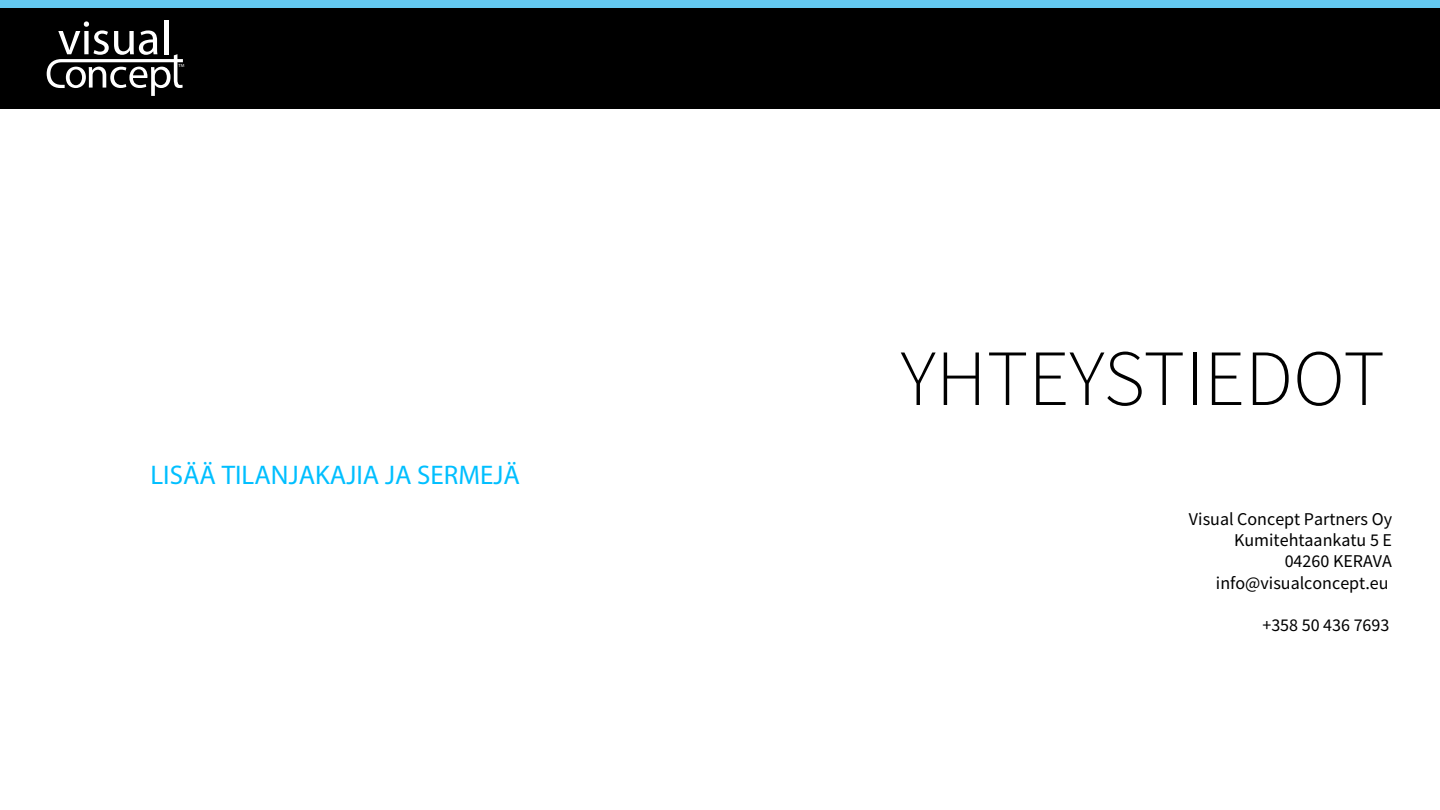
<style>
.page{position:relative;width:1440px;height:810px;background:#fff}
.page>*{position:absolute;margin:0;border:0;box-sizing:border-box;transform-origin:0 0}
.t1{font:300 79.65px "Source Sans Pro";color:#000}
.t2{font:27px "Myriad Pro";color:#00bfff}
.t3{font:18px/21.4px "Source Sans Pro";color:#000;text-align:right}
.t4{font:4.5px "Myriad Pro";color:#fff}
</style>
<div class="page">
<div style="left:0;top:0;width:1440px;height:109px;background:#000"></div>
<hr style="left:164px;top:20px;width:4px;height:34px;background:#fff">
<svg style="left:47px;top:21px;width:136px;height:75px"></svg>
<div style="left:0;top:0;width:1440px;height:8px;background:#64c9f1"></div>
<p class="t4" style="left:179px;top:63px;width:7px">TM</p>
<h2 class="t2" style="left:150px;top:458px;width:371px">LISÄÄ TILANJAKAJIA JA SERMEJÄ</h2>
<h1 class="t1" style="left:901px;top:325px;width:486px">YHTEYSTIEDOT</h1>
<p class="t3" style="left:1189px;top:508px;width:205px">Visual Concept Partners Oy<br>Kumitehtaankatu 5 E<br>04260 KERAVA info@visualconcept.eu</p>
<p class="t3" style="left:1262px;top:615px;width:129px">+358 50 436 7693</p>
</div>
